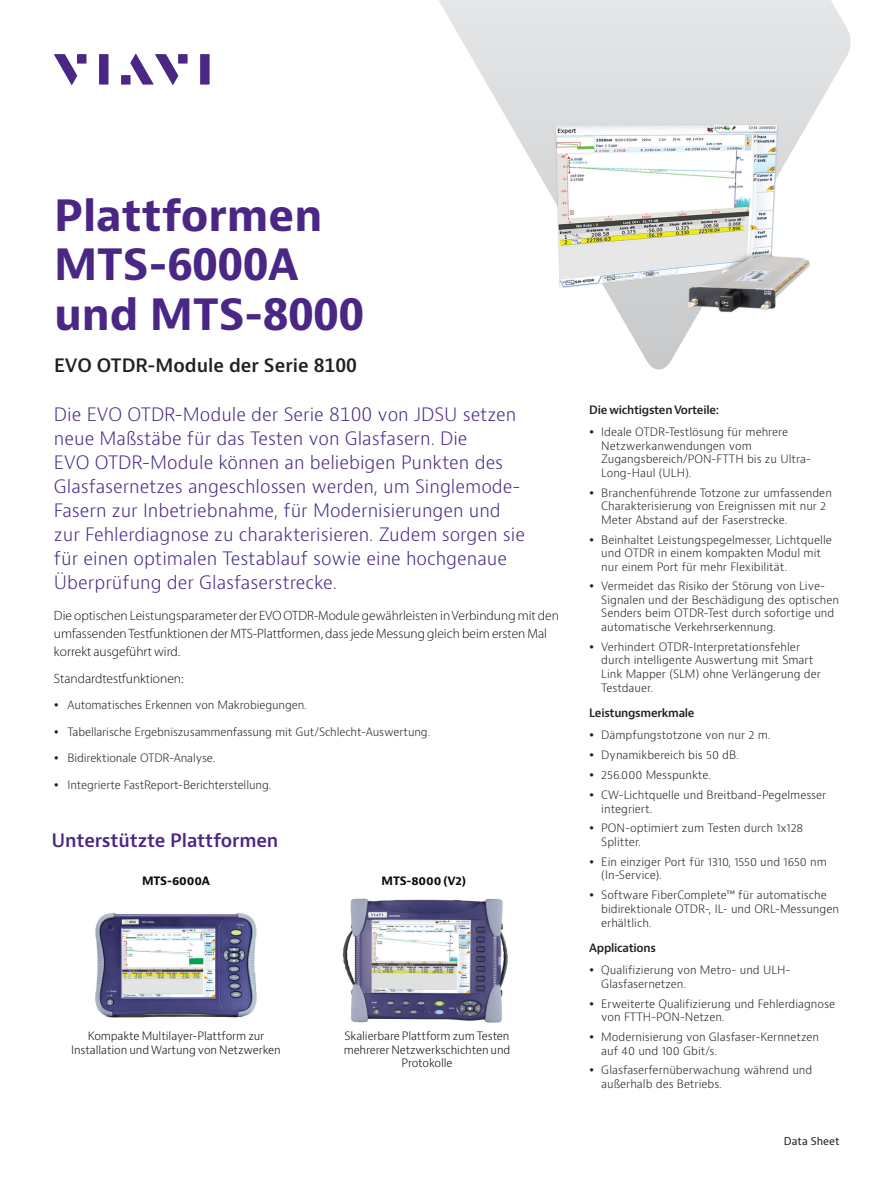
<style>
.page{position:relative;width:893px;height:1191px;background:#fff}
.page>*{position:absolute;margin:0;border:0;box-sizing:border-box;transform-origin:0 0}
.t1{font:700 42px/49.5px "Bernino Sans";color:#4a2785}
.t2{font:300 18px/24px "Bernino Sans";color:#4a2785}
.t3{font:600 18px "Bernino Sans";color:#231f20}
.t4{font:600 18px "Bernino Sans";letter-spacing:-.01em;color:#4a2785}
.t5{font:300 13.5px/18px "Myriad Pro";color:#110a0c}
.t6{font:300 11.25px/13.5px "Bernino Sans";color:#231f20}
.t7{font:300 11.25px/13.5px "Bernino Sans";letter-spacing:-.01em;color:#110a0c;text-align:center}
.t8{font:600 11.25px "Bernino Sans";letter-spacing:-.025em;color:#231f20}
.t9{font:700 11.25px "Bernino Sans";letter-spacing:-.01em;color:#110a0c}
.t10{font:10.5px "Bernino Sans";color:#231f20}
</style>
<div class="page">
<svg style="left:54px;top:54px;width:23px;height:31px"></svg>
<div style="left:77px;top:54px;width:9px;height:10px;background:#4a2785"></div>
<div style="left:99px;top:54px;width:10px;height:31px;background:#4a2785"></div>
<div style="left:178px;top:54px;width:10px;height:10px;background:#4a2785"></div>
<div style="left:200px;top:54px;width:10px;height:31px;background:#4a2785"></div>
<svg style="left:130px;top:54px;width:48px;height:31px"></svg>
<div style="left:121px;top:75px;width:10px;height:10px;background:#4a2785"></div>
<svg style="left:439px;top:0;width:412px;height:370px"></svg>
<img style="left:95px;top:912px;width:162px;height:106px">
<img style="left:342px;top:898px;width:166px;height:125px">
<img style="left:526px;top:113px;width:296px;height:210px">
<h1 class="t1" style="left:54px;top:191px;width:312px">Plattformen<br>MTS-6000A und MTS-8000</h1>
<h2 class="t3" style="left:54px;top:353px;width:304px">EVO OTDR-Module der Serie 8100</h2>
<p class="t2" style="left:54px;top:403px;width:472px">Die EVO OTDR-Module der Serie 8100 von JDSU setzen neue Maßstäbe für das Testen von Glasfasern. Die<br>EVO OTDR-Module können an beliebigen Punkten des Glasfasernetzes angeschlossen werden, um Singlemode-Fasern zur Inbetriebnahme, für Modernisierungen und zur Fehlerdiagnose zu charakterisieren. Zudem sorgen sie für einen optimalen Testablauf sowie eine hochgenaue Überprüfung der Glasfaserstrecke.</p>
<p class="t5" style="left:54px;top:606px;width:506px">Die optischen Leistungsparameter der EVO OTDR-Module gewährleisten in Verbindung mit den umfassenden Testfunktionen der MTS-Plattformen, dass jede Messung gleich beim ersten Mal korrekt ausgeführt wird.</p>
<p class="t5" style="left:54px;top:669px;width:131px">Standardtestfunktionen:</p>
<p class="t6" style="left:67px;top:698px;width:241px">Automatisches Erkennen von Makrobiegungen.</p>
<p class="t6" style="left:67px;top:725px;width:364px">Tabellarische Ergebniszusammenfassung mit Gut/Schlecht-Auswertung.</p>
<p class="t6" style="left:67px;top:751px;width:149px">Bidirektionale OTDR-Analyse.</p>
<p class="t6" style="left:67px;top:778px;width:205px">Integrierte FastReport-Berichterstellung.</p>
<h2 class="t4" style="left:52px;top:828px;width:228px">Unterstützte Plattformen</h2>
<p class="t9" style="left:142px;top:874px;width:69px">MTS-6000A</p>
<p class="t9" style="left:382px;top:874px;width:86px">MTS-8000 (V2)</p>
<p class="t7" style="left:71px;top:1029px;width:211px">Kompakte Multilayer-Plattform zur<br>Installation und Wartung von Netzwerken</p>
<p class="t7" style="left:344px;top:1029px;width:168px">Skalierbare Plattform zum Testen mehrerer Netzwerkschichten und<br>Protokolle</p>
<p class="t8" style="left:589px;top:403px;width:131px">Die wichtigsten Vorteile:</p>
<p class="t6" style="left:601px;top:425px;width:211px">Ideale OTDR-Testlösung für mehrere<br>Netzwerkanwendungen vom<br>Zugangsbereich/PON-FTTH bis zu Ultra-<br>Long-Haul (ULH).</p>
<p class="t6" style="left:601px;top:486px;width:232px">Branchenführende Totzone zur umfassenden<br>Charakterisierung von Ereignissen mit nur 2<br>Meter Abstand auf der Faserstrecke.</p>
<p class="t6" style="left:601px;top:533px;width:232px">Beinhaltet Leistungspegelmesser, Lichtquelle und OTDR in einem kompakten Modul mit nur einem Port für mehr Flexibilität.</p>
<p class="t6" style="left:601px;top:580px;width:239px">Vermeidet das Risiko der Störung von Live-Signalen und der Beschädigung des optischen Senders beim OTDR-Test durch sofortige und automatische Verkehrserkennung.</p>
<p class="t6" style="left:601px;top:640px;width:221px">Verhindert OTDR-Interpretationsfehler durch intelligente Auswertung mit Smart Link Mapper (SLM) ohne Verlängerung der Testdauer.</p>
<p class="t8" style="left:589px;top:706px;width:107px">Leistungsmerkmale</p>
<p class="t6" style="left:601px;top:725px;width:226px;line-height:20px">Dämpfungstotzone von nur 2 m.<br>Dynamikbereich bis 50 dB.<br>256.000 Messpunkte.<br>CW-Lichtquelle und Breitband-Pegelmesser</p>
<p class="t6" style="left:601px;top:798px;width:204px;line-height:20px">integriert.<br>PON-optimiert zum Testen durch 1x128</p>
<p class="t6" style="left:601px;top:832px;width:227px;line-height:20px">Splitter.<br>Ein einziger Port für 1310, 1550 und 1650 nm</p>
<p class="t6" style="left:601px;top:865px;width:227px;line-height:20px">(In-Service).<br>Software FiberComplete™ für automatische</p>
<p class="t6" style="left:601px;top:901px;width:239px;line-height:14.4px">bidirektionale OTDR-, IL- und ORL-Messungen erhältlich.</p>
<p class="t8" style="left:589px;top:941px;width:68px">Applications</p>
<p class="t6" style="left:601px;top:963px;width:191px">Qualifizierung von Metro- und ULH-<br>Glasfasernetzen.</p>
<p class="t6" style="left:601px;top:997px;width:235px">Erweiterte Qualifizierung und Fehlerdiagnose von FTTH-PON-Netzen.</p>
<p class="t6" style="left:601px;top:1030px;width:219px">Modernisierung von Glasfaser-Kernnetzen auf 40 und 100 Gbit/s.</p>
<p class="t6" style="left:601px;top:1063px;width:213px">Glasfaserfernüberwachung während und außerhalb des Betriebs.</p>
<p class="t10" style="left:784px;top:1134px;width:57px">Data Sheet</p>
</div>
